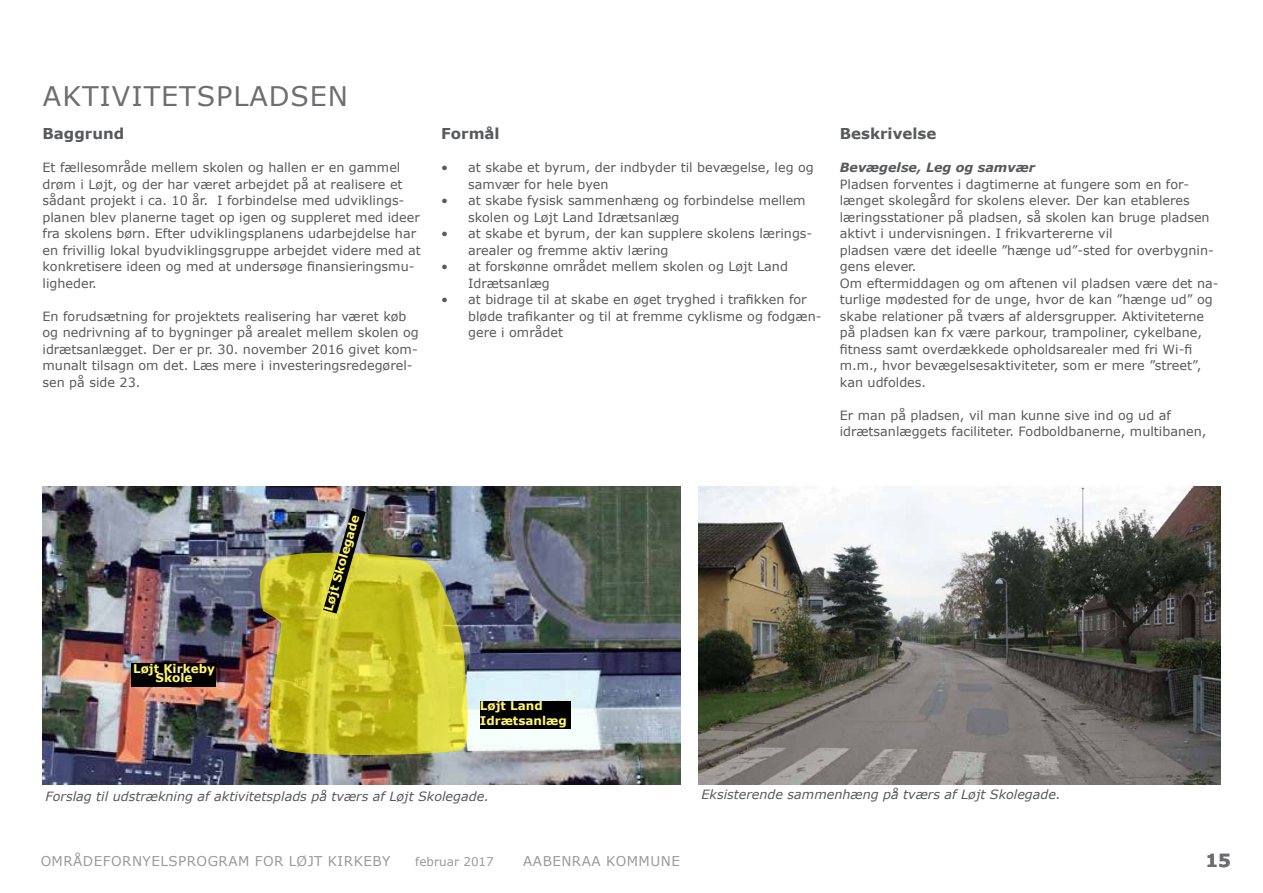
<style>
.page{position:relative;width:1263px;height:893px;background:#fff}
.page>*{position:absolute;margin:0;border:0;box-sizing:border-box;transform-origin:0 0}
.t1{font:27px "Verdana";letter-spacing:.035em;color:#6d6e71}
.t2{font:700 18px "Verdana";color:#6d6e71}
.t3{font:700 15px "Verdana";color:#58595b}
.t4{font:13.5px "Verdana";letter-spacing:.035em;color:#6d6e71}
.t5{font:12.75px/16.5px "Verdana";color:#58595b}
.t6{font:italic 12.75px "Verdana";color:#58595b}
.t7{font:italic 700 12.75px "Verdana";color:#58595b}
.t8{font:700 12px/14.4px "Verdana";color:#fff56d}
.t9{font:12px "Verdana";color:#6d6e71}
</style>
<div class="page">
<img style="left:43px;top:487px;width:637px;height:297px">
<img style="left:698px;top:487px;width:522px;height:297px">
<div style="left:480px;top:701px;width:91px;height:28px;background:#000"></div>
<div style="left:132px;top:663px;width:84px;height:24px;background:#000"></div>
<img style="left:258px;top:508px;width:211px;height:249px">
<h1 class="t1" style="left:43px;top:78px;width:307px">AKTIVITETSPLADSEN</h1>
<p class="t3" style="left:43px;top:123px;width:83px">Baggrund</p>
<p class="t5" style="left:43px;top:159px;width:380px">Et fællesområde mellem skolen og hallen er en gammel drøm i Løjt, og der har været arbejdet på at realisere et sådant projekt i ca. 10 år. I forbindelse med udviklings&shy;planen blev planerne taget op igen og suppleret med ideer fra skolens børn. Efter udviklingsplanens udarbejdelse har en frivillig lokal byudviklingsgruppe arbejdet videre med at konkretisere ideen og med at undersøge finansieringsmu&shy;ligheder.</p>
<p class="t5" style="left:43px;top:307px;width:378px">En forudsætning for projektets realisering har været køb og nedrivning af to bygninger på arealet mellem skolen og idrætsanlægget. Der er pr. 30. november 2016 givet kom&shy;munalt tilsagn om det. Læs mere i investeringsredegørel&shy;sen på side 23.</p>
<p class="t3" style="left:441px;top:123px;width:60px">Formål</p>
<p class="t5" style="left:468px;top:159px;width:347px;text-indent:-27px">• at skabe et byrum, der indbyder til bevægelse, leg og samvær for hele byen</p>
<p class="t5" style="left:468px;top:192px;width:339px;text-indent:-27px">• at skabe fysisk sammenhæng og forbindelse mellem skolen og Løjt Land Idrætsanlæg</p>
<p class="t5" style="left:468px;top:225px;width:346px;text-indent:-27px">• at skabe et byrum, der kan supplere skolens lærings&shy;arealer og fremme aktiv læring</p>
<p class="t5" style="left:468px;top:258px;width:321px;text-indent:-27px">• at forskønne området mellem skolen og Løjt Land<br>Idrætsanlæg</p>
<p class="t5" style="left:468px;top:291px;width:355px;text-indent:-27px">• at bidrage til at skabe en øget tryghed i trafikken for bløde trafikanter og til at fremme cyklisme og fodgæn&shy;gere i området</p>
<p class="t3" style="left:840px;top:123px;width:98px">Beskrivelse</p>
<p class="t7" style="left:840px;top:158px;width:197px">Bevægelse, Leg og samvær</p>
<p class="t5" style="left:840px;top:176px;width:380px">Pladsen forventes i dagtimerne at fungere som en for&shy;længet skolegård for skolens elever. Der kan etableres læringsstationer på pladsen, så skolen kan bruge pladsen aktivt i undervisningen. I frikvartererne vil<br>pladsen være det ideelle ”hænge ud”-sted for overbygnin&shy;gens elever.<br>Om eftermiddagen og om aftenen vil pladsen være det na&shy;turlige mødested for de unge, hvor de kan ”hænge ud” og skabe relationer på tværs af aldersgrupper. Aktiviteterne på pladsen kan fx være parkour, trampoliner, cykelbane, fitness samt overdækkede opholdsarealer med fri Wi-fi m.m., hvor bevægelsesaktiviteter, som er mere ”street”, kan udfoldes.</p>
<p class="t5" style="left:840px;top:406px;width:368px">Er man på pladsen, vil man kunne sive ind og ud af idrætsanlæggets faciliteter. Fodboldbanerne, multibanen,</p>
<p class="t8" style="left:133px;top:663px;width:83px;line-height:9px;text-align:center">Løjt Kirkeby<br>Skole</p>
<p class="t8" style="left:321px;top:609px;width:101px;rotate:-74deg">Løjt Skolegade</p>
<p class="t8" style="left:480px;top:698px;width:88px">Løjt Land<br>Idrætsanlæg</p>
<p class="t6" style="left:46px;top:787px;width:445px">Forslag til udstrækning af aktivitetsplads på tværs af Løjt Skolegade.</p>
<p class="t6" style="left:701px;top:786px;width:361px">Eksisterende sammenhæng på tværs af Løjt Skolegade.</p>
<p class="t4" style="left:40px;top:852px;width:352px">OMRÅDEFORNYELSPROGRAM FOR LØJT KIRKEBY</p>
<p class="t9" style="left:415px;top:853px;width:80px">februar 2017</p>
<p class="t4" style="left:523px;top:852px;width:158px">AABENRAA KOMMUNE</p>
<h2 class="t2" style="left:1205px;top:847px;width:27px">15</h2>
</div>
